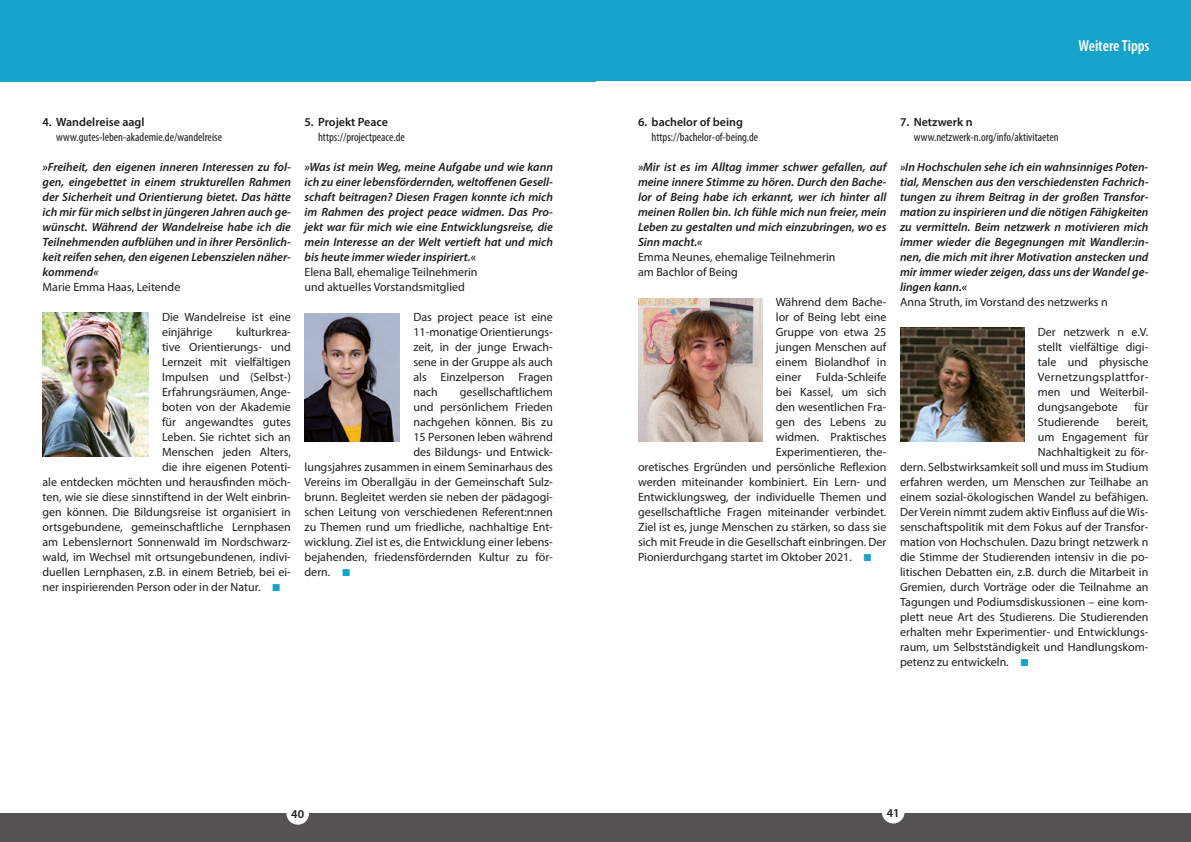
<style>
.page{position:relative;width:1191px;height:842px;background:#fff}
.page>*{position:absolute;margin:0;border:0;box-sizing:border-box;transform-origin:0 0}
.t1{font:600 condensed 16px "Myriad Pro";color:#fff}
.t2{font:12px/15px "Myriad Pro";color:#1d1d1b}
.t3{font:italic 600 12px/15px "Myriad Pro";color:#1d1d1b;text-align:justify}
.t4{font:condensed 12px "Myriad Pro";color:#1d1d1b}
.t5{font:600 12px "Myriad Pro";color:#1d1d1b}
.s1{color:#15a3c9}
</style>
<div class="page">
<div style="left:0;top:813px;width:595px;height:29px;background:#565452"></div>
<div style="left:595px;top:813px;width:596px;height:29px;background:#565452"></div>
<div style="left:882px;top:801px;width:22px;height:22px;background:#fff;border-radius:50%"></div>
<div style="left:286px;top:802px;width:23px;height:23px;background:#fff;border-radius:50%"></div>
<div style="left:0;top:0;width:595px;height:81px;background:#15a3c9"></div>
<div style="left:595px;top:0;width:596px;height:81px;background:#15a3c9"></div>
<img style="left:638px;top:299px;width:124px;height:143px">
<img style="left:900px;top:327px;width:124px;height:115px">
<img style="left:43px;top:313px;width:105px;height:143px">
<img style="left:304px;top:314px;width:96px;height:127px">
<p class="t5" style="left:43px;top:114px;width:104px">4. Wandelreise aagl</p>
<p class="t4" style="left:56px;top:130px;width:167px">www.gutes-leben-akademie.de/wandelreise</p>
<p class="t3" style="left:43px;top:159px;width:250px">»Freiheit, den eigenen inneren Interessen zu fol&shy;gen, eingebettet in einem strukturellen Rahmen der Sicherheit und Orientierung bietet. Das hätte ich mir für mich selbst in jüngeren Jahren auch ge&shy;wünscht. Während der Wandelreise habe ich die Teilnehmenden aufblühen und in ihrer Persönlich&shy;keit reifen sehen, den eigenen Lebenszielen näher&shy;kommend«</p>
<p class="t2" style="left:43px;top:279px;width:139px">Marie Emma Haas, Leitende</p>
<p class="t2" style="left:162px;top:309px;width:130px">Die Wandelreise ist eine einjährige</p>
<p class="t2" style="left:236px;top:324px;width:56px">kulturkrea-</p>
<p class="t2" style="left:162px;top:339px;width:130px">tive Orientierungs- und</p>
<p class="t2" style="left:162px;top:354px;width:130px">Lernzeit mit vielfältigen</p>
<p class="t2" style="left:162px;top:369px;width:130px">Impulsen und (Selbst-)</p>
<p class="t2" style="left:162px;top:384px;width:130px">Erfahrungsräumen, Ange-</p>
<p class="t2" style="left:162px;top:399px;width:130px">boten von der Akademie</p>
<p class="t2" style="left:162px;top:414px;width:130px">für angewandtes gutes</p>
<p class="t2" style="left:162px;top:429px;width:130px">Leben. Sie richtet sich an</p>
<p class="t2" style="left:162px;top:444px;width:130px">Menschen jeden Alters,</p>
<p class="t2" style="left:162px;top:459px;width:130px">die ihre eigenen Potenti-</p>
<p class="t2" style="left:43px;top:474px;width:250px">ale entdecken möchten und herausfinden möch-</p>
<p class="t2" style="left:43px;top:489px;width:250px">ten, wie sie diese sinnstiftend in der Welt einbrin-</p>
<p class="t2" style="left:43px;top:504px;width:250px">gen können. Die Bildungsreise ist organisiert in</p>
<p class="t2" style="left:43px;top:519px;width:250px">ortsgebundene, gemeinschaftliche Lernphasen</p>
<p class="t2" style="left:43px;top:534px;width:250px">am Lebenslernort Sonnenwald im Nordschwarz-</p>
<p class="t2" style="left:43px;top:549px;width:250px">wald, im Wechsel mit ortsungebundenen, indivi-</p>
<p class="t2" style="left:43px;top:564px;width:250px">duellen Lernphasen, z.B. in einem Betrieb, bei ei-</p>
<p class="t2" style="left:43px;top:579px;width:239px">ner inspirierenden Person oder in der Natur. <span class="s1">■</span></p>
<p class="t5" style="left:304px;top:114px;width:85px">5. Projekt Peace</p>
<p class="t4" style="left:318px;top:130px;width:88px">https://projectpeace.de</p>
<p class="t3" style="left:304px;top:159px;width:250px">»Was ist mein Weg, meine Aufgabe und wie kann ich zu einer lebensfördernden, weltoffenen Gesell&shy;schaft beitragen? Diesen Fragen konnte ich mich im Rahmen des project peace widmen. Das Pro&shy;jekt war für mich wie eine Entwicklungsreise, die mein Interesse an der Welt vertieft hat und mich bis heute immer wieder inspiriert.«</p>
<p class="t2" style="left:304px;top:264px;width:175px">Elena Ball, ehemalige Teilnehmerin und aktuelles Vorstandsmitglied</p>
<p class="t2" style="left:413px;top:309px;width:141px;text-align:justify">Das project peace ist eine 11-monatige Orientierungs&shy;zeit, in der junge Erwach&shy;sene in der Gruppe als auch als Einzelperson Fragen nach</p>
<p class="t2" style="left:460px;top:384px;width:95px">gesellschaftlichem</p>
<p class="t2" style="left:413px;top:399px;width:141px">und persönlichem Frieden</p>
<p class="t2" style="left:413px;top:414px;width:141px">nachgehen können. Bis zu</p>
<p class="t2" style="left:413px;top:429px;width:141px">15 Personen leben während</p>
<p class="t2" style="left:413px;top:444px;width:141px">des Bildungs- und Entwick-</p>
<p class="t2" style="left:304px;top:459px;width:250px">lungsjahres zusammen in einem Seminarhaus des</p>
<p class="t2" style="left:304px;top:474px;width:250px">Vereins im Oberallgäu in der Gemeinschaft Sulz-</p>
<p class="t2" style="left:304px;top:489px;width:250px">brunn. Begleitet werden sie neben der pädagogi-</p>
<p class="t2" style="left:304px;top:504px;width:250px">schen Leitung von verschiedenen Referent:nnen</p>
<p class="t2" style="left:304px;top:519px;width:250px">zu Themen rund um friedliche, nachhaltige Ent-</p>
<p class="t2" style="left:304px;top:534px;width:250px">wicklung. Ziel ist es, die Entwicklung einer lebens-</p>
<p class="t2" style="left:304px;top:549px;width:250px">bejahenden, friedensfördernden Kultur zu för-</p>
<p class="t2" style="left:304px;top:564px;width:47px">dern. <span class="s1">■</span></p>
<h1 class="t1" style="left:1078px;top:36px;width:73px">Weitere Tipps</h1>
<p class="t5" style="left:638px;top:114px;width:106px">6. bachelor of being</p>
<p class="t4" style="left:651px;top:130px;width:108px">https://bachelor-of-being.de</p>
<p class="t3" style="left:638px;top:159px;width:250px">»Mir ist es im Alltag immer schwer gefallen, auf meine innere Stimme zu hören. Durch den Bache&shy;lor of Being habe ich erkannt, wer ich hinter all meinen Rollen bin. Ich fühle mich nun freier, mein Leben zu gestalten und mich einzubringen, wo es Sinn macht.«</p>
<p class="t2" style="left:638px;top:249px;width:199px">Emma Neunes, ehemalige Teilnehmerin am Bachlor of Being</p>
<p class="t2" style="left:776px;top:294px;width:112px;text-align:justify">Während dem Bache&shy;lor of Being lebt eine Gruppe von etwa 25 jungen Menschen auf einem Biolandhof in einer</p>
<p class="t2" style="left:816px;top:369px;width:72px">Fulda-Schleife</p>
<p class="t2" style="left:776px;top:384px;width:112px">bei Kassel, um sich</p>
<p class="t2" style="left:776px;top:399px;width:112px">den wesentlichen Fra-</p>
<p class="t2" style="left:776px;top:414px;width:112px">gen des Lebens zu</p>
<p class="t2" style="left:776px;top:429px;width:112px">widmen. Praktisches</p>
<p class="t2" style="left:776px;top:444px;width:112px">Experimentieren, the-</p>
<p class="t2" style="left:638px;top:459px;width:250px">oretisches Ergründen und persönliche Reflexion</p>
<p class="t2" style="left:638px;top:474px;width:250px">werden miteinander kombiniert. Ein Lern- und</p>
<p class="t2" style="left:638px;top:489px;width:250px">Entwicklungsweg, der individuelle Themen und</p>
<p class="t2" style="left:638px;top:504px;width:249px">gesellschaftliche Fragen miteinander verbindet.</p>
<p class="t2" style="left:638px;top:519px;width:250px">Ziel ist es, junge Menschen zu stärken, so dass sie</p>
<p class="t2" style="left:638px;top:534px;width:250px">sich mit Freude in die Gesellschaft einbringen. Der</p>
<p class="t2" style="left:638px;top:549px;width:235px">Pionierdurchgang startet im Oktober 2021. <span class="s1">■</span></p>
<p class="t5" style="left:900px;top:114px;width:74px">7. Netzwerk n</p>
<p class="t4" style="left:913px;top:130px;width:146px">www.netzwerk-n.org/info/aktivitaeten</p>
<p class="t3" style="left:900px;top:159px;width:250px">»In Hochschulen sehe ich ein wahnsinniges Poten&shy;tial, Menschen aus den verschiedensten Fachrich&shy;tungen zu ihrem Beitrag in der großen Transfor&shy;mation zu inspirieren und die nötigen Fähigkeiten zu vermitteln. Beim netzwerk n motivieren mich immer wieder die Begegnungen mit Wandler:in&shy;nen, die mich mit ihrer Motivation anstecken und mir immer wieder zeigen, dass uns der Wandel ge&shy;lingen kann.«</p>
<p class="t2" style="left:900px;top:294px;width:209px">Anna Struth, im Vorstand des netzwerks n</p>
<p class="t2" style="left:1037px;top:324px;width:112px;text-align:justify">Der netzwerk n e.V. stellt vielfältige digi&shy;tale und physische Vernetzungsplattfor&shy;men und Weiterbil&shy;dungsangebote</p>
<p class="t2" style="left:1134px;top:399px;width:16px">für</p>
<p class="t2" style="left:1037px;top:414px;width:63px">Studierende</p>
<p class="t2" style="left:1116px;top:414px;width:33px">bereit,</p>
<p class="t2" style="left:1037px;top:429px;width:112px">um Engagement für</p>
<p class="t2" style="left:1037px;top:444px;width:112px">Nachhaltigkeit zu för-</p>
<p class="t2" style="left:900px;top:459px;width:250px">dern. Selbstwirksamkeit soll und muss im Studium</p>
<p class="t2" style="left:900px;top:474px;width:250px">erfahren werden, um Menschen zur Teilhabe an</p>
<p class="t2" style="left:900px;top:489px;width:249px">einem sozial-ökologischen Wandel zu befähigen.</p>
<p class="t2" style="left:900px;top:504px;width:250px">Der Verein nimmt zudem aktiv Einfluss auf die Wis-</p>
<p class="t2" style="left:900px;top:519px;width:250px">senschaftspolitik mit dem Fokus auf der Transfor-</p>
<p class="t2" style="left:900px;top:534px;width:250px">mation von Hochschulen. Dazu bringt netzwerk n</p>
<p class="t2" style="left:900px;top:549px;width:250px">die Stimme der Studierenden intensiv in die po-</p>
<p class="t2" style="left:900px;top:564px;width:250px">litischen Debatten ein, z.B. durch die Mitarbeit in</p>
<p class="t2" style="left:900px;top:579px;width:250px">Gremien, durch Vorträge oder die Teilnahme an</p>
<p class="t2" style="left:900px;top:594px;width:250px">Tagungen und Podiumsdiskussionen – eine kom-</p>
<p class="t2" style="left:900px;top:609px;width:250px">plett neue Art des Studierens. Die Studierenden</p>
<p class="t2" style="left:900px;top:624px;width:250px">erhalten mehr Experimentier- und Entwicklungs-</p>
<p class="t2" style="left:900px;top:639px;width:250px">raum, um Selbstständigkeit und Handlungskom-</p>
<p class="t2" style="left:900px;top:654px;width:130px">petenz zu entwickeln. <span class="s1">■</span></p>
<p class="t5" style="left:291px;top:806px;width:14px">40</p>
<p class="t5" style="left:886px;top:805px;width:14px">41</p>
</div>
